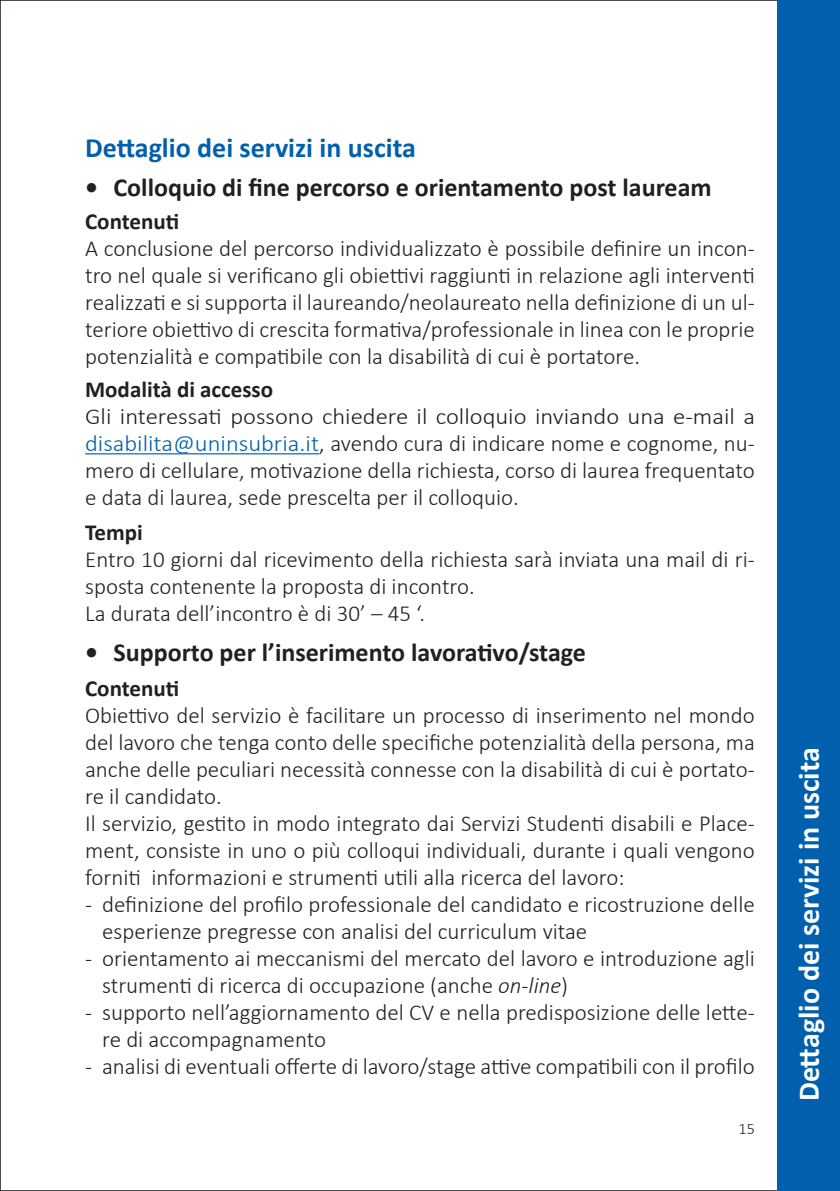
<style>
.page{position:relative;width:840px;height:1191px;background:#fff}
.page>*{position:absolute;margin:0;border:0;box-sizing:border-box;transform-origin:0 0}
.Titolo_bande__centra{font:700 30px "Calibri";color:#fff}
.Titoletti_BLU{font:700 28px "Calibri";color:#0160ae}
.titoletti_bold_nero{font:700 26px "Calibri";color:#231f20}
.testo{font:300 23px/27px "Calibri";color:#231f20;text-align:justify}
.testo_con_trattino{font:300 23px/27px "Calibri";color:#231f20}
.testo-2{font:300 23px/27px "Calibri";color:#231f20;text-align:justify;scale:1.07 1}
.titoletti_bold__con{font:700 23px "Calibri";color:#231f20}
.t1{font:300 16px "Calibri";color:#231f20}
.s1{color:#0160ae}
.s2{font-style:italic}
</style>
<div class="page">
<div style="left:777px;top:0;width:62px;height:1191px;background:#0160ae"></div>
<hr style="left:85px;top:453px;width:234px;height:1px;background:#0160ae">
<p class="Titoletti_BLU" style="left:85px;top:130px;width:332px">Dettaglio dei servizi in uscita</p>
<p class="titoletti_bold_nero" style="left:85px;top:171px;width:627px">• Colloquio di fine percorso e orientamento post lauream</p>
<p class="titoletti_bold__con" style="left:85px;top:207px;width:96px">Contenuti</p>
<p class="testo" style="left:85px;top:235px;width:670px">A conclusione del percorso individualizzato è possibile definire un incon&shy;tro nel quale si verificano gli obiettivi raggiunti in relazione agli interventi realizzati e si supporta il laureando/neolaureato nella definizione di un ul&shy;teriore obiettivo di crescita formativa/professionale in linea con le proprie potenzialità e compatibile con la disabilità di cui è portatore.</p>
<p class="titoletti_bold__con" style="left:85px;top:374px;width:189px">Modalità di accesso</p>
<p class="testo-2" style="left:85px;top:402px;width:627px">Gli interessati possono chiedere il colloquio inviando una e-mail a <span class="s1">disabilita@uninsubria.it</span>, avendo cura di indicare nome e cognome, nu&shy;mero di cellulare, motivazione della richiesta, corso di laurea frequentato e data di laurea, sede prescelta per il colloquio.</p>
<p class="titoletti_bold__con" style="left:85px;top:518px;width:59px">Tempi</p>
<p class="testo" style="left:85px;top:546px;width:670px">Entro 10 giorni dal ricevimento della richiesta sarà inviata una mail di ri&shy;sposta contenente la proposta di incontro.</p>
<p class="testo" style="left:85px;top:600px;width:341px">La durata dell’incontro è di 30’ – 45 ‘.</p>
<p class="titoletti_bold_nero" style="left:85px;top:635px;width:502px">• Supporto per l’inserimento lavorativo/stage</p>
<p class="titoletti_bold__con" style="left:85px;top:674px;width:96px">Contenuti</p>
<p class="testo" style="left:85px;top:702px;width:670px">Obiettivo del servizio è facilitare un processo di inserimento nel mondo del lavoro che tenga conto delle specifiche potenzialità della persona, ma anche delle peculiari necessità connesse con la disabilità di cui è portato&shy;re il candidato.</p>
<p class="testo" style="left:85px;top:810px;width:670px">Il servizio, gestito in modo integrato dai Servizi Studenti disabili e Place&shy;ment, consiste in uno o più colloqui individuali, durante i quali vengono forniti informazioni e strumenti utili alla ricerca del lavoro:</p>
<p class="testo_con_trattino" style="left:102px;top:891px;width:653px;text-indent:-17px">- definizione del profilo professionale del candidato e ricostruzione delle esperienze pregresse con analisi del curriculum vitae</p>
<p class="testo_con_trattino" style="left:102px;top:945px;width:653px;text-indent:-17px">- orientamento ai meccanismi del mercato del lavoro e introduzione agli strumenti di ricerca di occupazione (anche <span class="s2">on-line</span>)</p>
<p class="testo_con_trattino" style="left:102px;top:999px;width:653px;text-indent:-17px">- supporto nell’aggiornamento del CV e nella predisposizione delle lette&shy;re di accompagnamento</p>
<p class="testo_con_trattino" style="left:85px;top:1053px;width:670px">- analisi di eventuali offerte di lavoro/stage attive compatibili con il profilo</p>
<p class="t1" style="left:738px;top:1119px;width:18px">15</p>
<p class="Titolo_bande__centra" style="left:789px;top:1101px;width:356px;rotate:-90deg">Dettaglio dei servizi in uscita</p>
</div>
